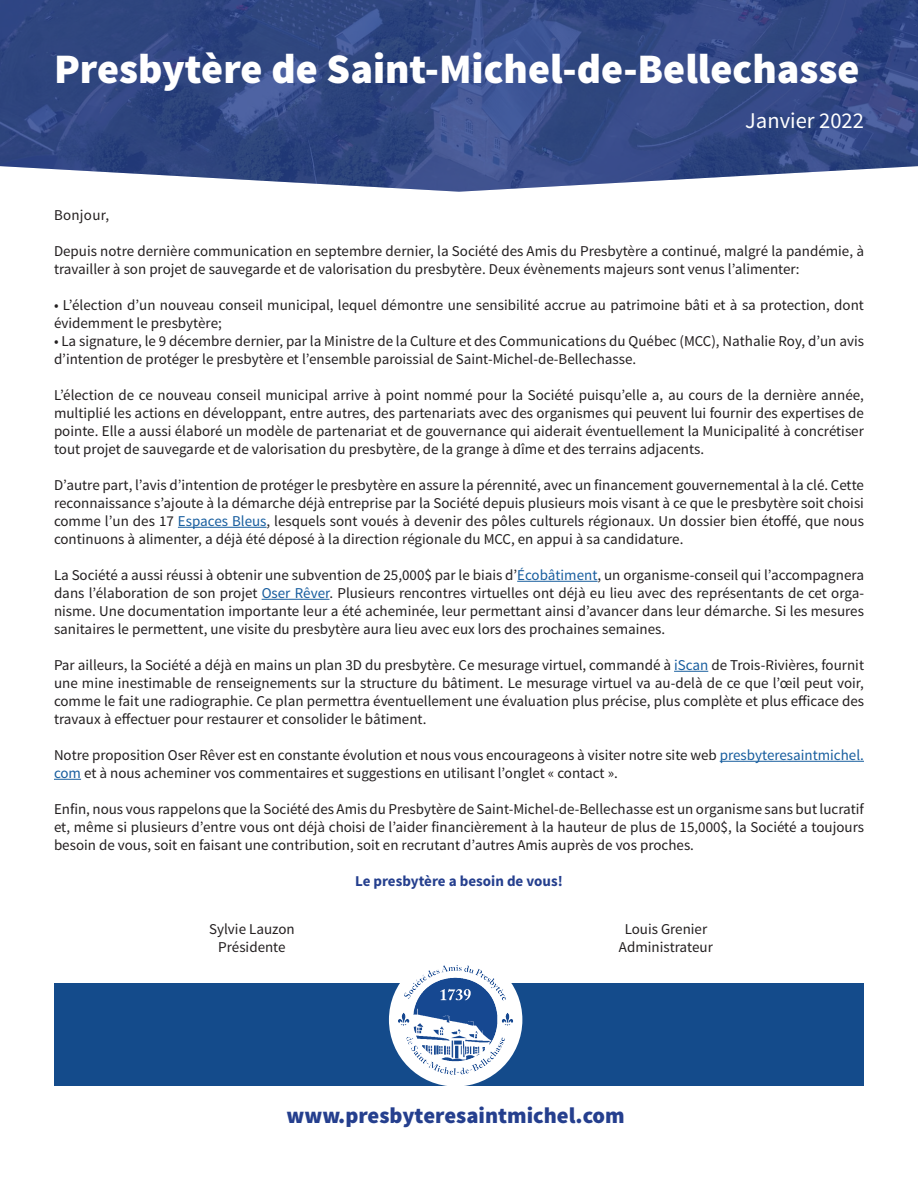
<style>
.page{position:relative;width:918px;height:1188px;background:#fff}
.page>*{position:absolute;margin:0;border:0;box-sizing:border-box;transform-origin:0 0}
.t1{font:900 42px "Source Sans Pro";color:#fff}
.t2{font:900 22.5px "Source Sans Pro";color:#253f8e}
.t3{font:22.5px "Source Sans Pro";color:#fff}
.t4{font:15px/18px "Source Sans Pro";color:#231f20;text-align:justify}
.t5{font:700 15px "Source Sans Pro";color:#253f8e}
.t6{font:15px "Source Sans Pro";letter-spacing:.02em;color:#231f20}
.s1{color:#175d9e}
</style>
<div class="page">
<img style="left:0;top:0;width:918px;height:192px">
<hr style="left:178px;top:527px;width:89px;height:1px;background:#175d9e">
<hr style="left:517px;top:581px;width:81px;height:1px;background:#175d9e">
<hr style="left:262px;top:599px;width:67px;height:1px;background:#175d9e">
<hr style="left:674px;top:671px;width:34px;height:1px;background:#175d9e">
<hr style="left:720px;top:761px;width:144px;height:1px;background:#175d9e">
<svg style="left:54px;top:779px;width:27px;height:1px"></svg>
<div style="left:54px;top:984px;width:810px;height:102px;background:#144b8b"></div>
<img style="left:381px;top:965px;width:150px;height:121px">
<h1 class="t1" style="left:54px;top:42px;width:807px">Presbytère de Saint-Michel-de-Bellechasse</h1>
<h2 class="t3" style="left:745px;top:107px;width:120px">Janvier 2022</h2>
<p class="t6" style="left:54px;top:205px;width:57px">Bonjour,</p>
<p class="t4" style="left:54px;top:242px;width:812px">Depuis notre dernière communication en septembre dernier, la Société des Amis du Presbytère a continué, malgré la pandémie, à travailler à son projet de sauvegarde et de valorisation du presbytère. Deux évènements majeurs sont venus l’alimenter:</p>
<p class="t4" style="left:54px;top:296px;width:811px">• L’élection d’un nouveau conseil municipal, lequel démontre une sensibilité accrue au patrimoine bâti et à sa protection, dont évidemment le presbytère;</p>
<p class="t4" style="left:54px;top:332px;width:812px">• La signature, le 9 décembre dernier, par la Ministre de la Culture et des Communications du Québec (MCC), Nathalie Roy, d’un avis d’intention de protéger le presbytère et l’ensemble paroissial de Saint-Michel-de-Bellechasse.</p>
<p class="t4" style="left:54px;top:386px;width:812px">L’élection de ce nouveau conseil municipal arrive à point nommé pour la Société puisqu’elle a, au cours de la dernière année, multiplié les actions en développant, entre autres, des partenariats avec des organismes qui peuvent lui fournir des expertises de pointe. Elle a aussi élaboré un modèle de partenariat et de gouvernance qui aiderait éventuellement la Municipalité à concrétiser tout projet de sauvegarde et de valorisation du presbytère, de la grange à dîme et des terrains adjacents.</p>
<p class="t4" style="left:54px;top:476px;width:812px">D’autre part, l’avis d’intention de protéger le presbytère en assure la pérennité, avec un financement gouvernemental à la clé. Cette reconnaissance s’ajoute à la démarche déjà entreprise par la Société depuis plusieurs mois visant à ce que le presbytère soit choisi comme l’un des 17 <span class="s1">Espaces Bleus</span>, lesquels sont voués à devenir des pôles culturels régionaux. Un dossier bien étoffé, que nous continuons à alimenter, a déjà été déposé à la direction régionale du MCC, en appui à sa candidature.</p>
<p class="t4" style="left:54px;top:566px;width:812px">La Société a aussi réussi à obtenir une subvention de 25,000$ par le biais d’<span class="s1">Écobâtiment</span>, un organisme-conseil qui l’accompagnera dans l’élaboration de son projet <span class="s1">Oser Rêver</span>. Plusieurs rencontres virtuelles ont déjà eu lieu avec des représentants de cet orga&shy;nisme. Une documentation importante leur a été acheminée, leur permettant ainsi d’avancer dans leur démarche. Si les mesures sanitaires le permettent, une visite du presbytère aura lieu avec eux lors des prochaines semaines.</p>
<p class="t4" style="left:54px;top:656px;width:812px">Par ailleurs, la Société a déjà en mains un plan 3D du presbytère. Ce mesurage virtuel, commandé à <span class="s1">iScan</span> de Trois-Rivières, fournit une mine inestimable de renseignements sur la structure du bâtiment. Le mesurage virtuel va au-delà de ce que l’œil peut voir, comme le fait une radiographie. Ce plan permettra éventuellement une évaluation plus précise, plus complète et plus efficace des travaux à effectuer pour restaurer et consolider le bâtiment.</p>
<p class="t4" style="left:54px;top:746px;width:811px">Notre proposition Oser Rêver est en constante évolution et nous vous encourageons à visiter notre site web <span class="s1">presbyteresaintmichel. com</span> et à nous acheminer vos commentaires et suggestions en utilisant l’onglet « contact ».</p>
<p class="t4" style="left:54px;top:800px;width:812px">Enfin, nous vous rappelons que la Société des Amis du Presbytère de Saint-Michel-de-Bellechasse est un organisme sans but lucratif et, même si plusieurs d’entre vous ont déjà choisi de l’aider financièrement à la hauteur de plus de 15,000$, la Société a toujours besoin de vous, soit en faisant une contribution, soit en recrutant d’autres Amis auprès de vos proches.</p>
<p class="t5" style="left:355px;top:871px;width:209px">Le presbytère a besoin de vous!</p>
<p class="t4" style="left:209px;top:920px;width:87px;text-align:center">Sylvie Lauzon<br>Présidente</p>
<p class="t4" style="left:619px;top:920px;width:96px;text-align:center">Louis Grenier<br>Administrateur</p>
<h2 class="t2" style="left:287px;top:1101px;width:340px">www.presbyteresaintmichel.com</h2>
</div>
